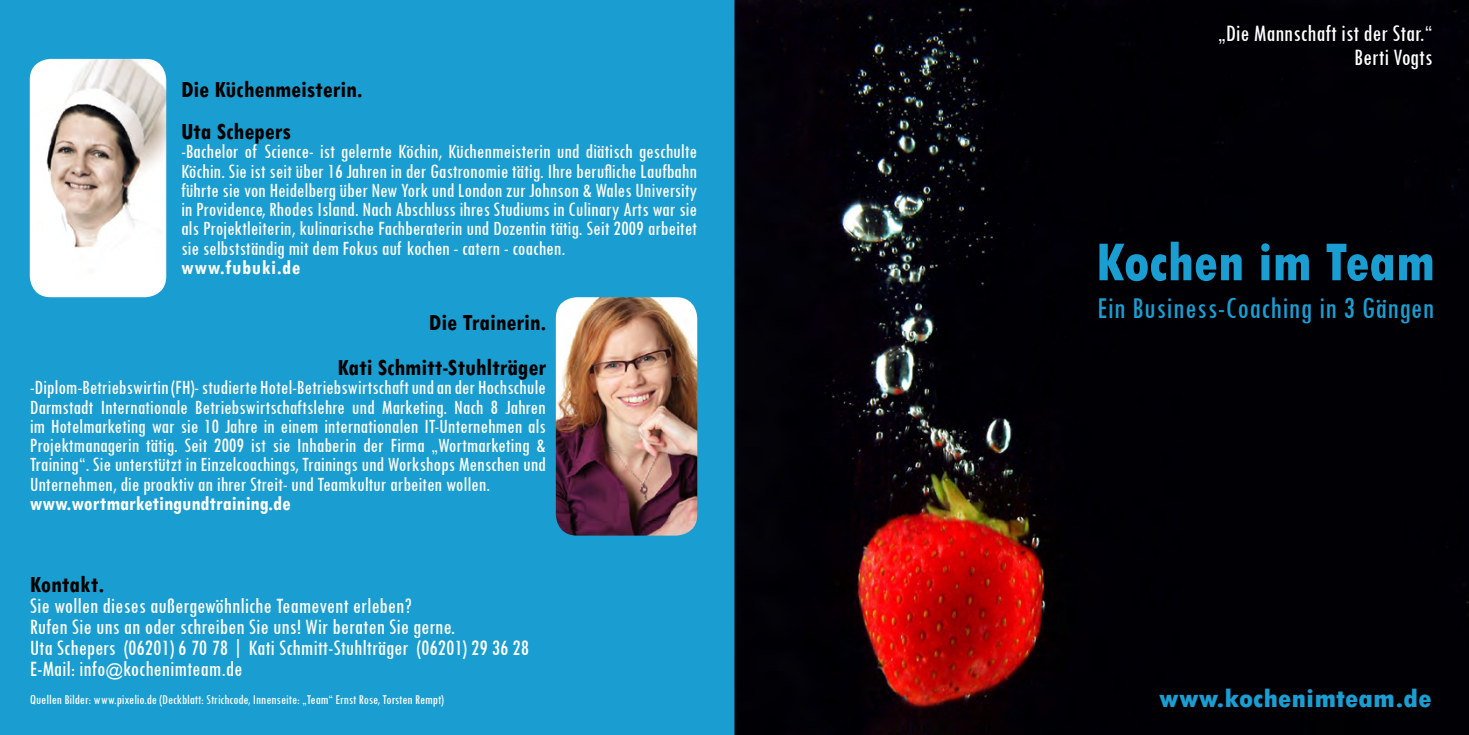
<style>
.page{position:relative;width:1469px;height:735px;background:#fff}
.page>*{position:absolute;margin:0;border:0;box-sizing:border-box;transform-origin:0 0}
.t1{font:800 condensed 56px "Tw Cen";color:#1a9dd0}
.t2{font:condensed 31.5px "Tw Cen";letter-spacing:.015em;color:#1a9dd0}
.t3{font:800 condensed 26.6px "Tw Cen";color:#1a9dd0;scale:1.17 1}
.t4{font:700 condensed 24.5px/42px "Tw Cen";color:#000}
.t5{font:condensed 24.5px/24.5px "Tw Cen";color:#fff;text-align:right}
.t6{font:condensed 22.75px/21px "Tw Cen";color:#fff}
.t7{font:condensed 21px/19.2px "Tw Cen";letter-spacing:-.005em;color:#fff;text-align:justify}
.t8{font:700 condensed 21px "Tw Cen";color:#fff}
.t9{font:700 condensed 21px "Tw Cen";letter-spacing:.03em;color:#fff}
.t10{font:condensed 14px "Tw Cen";color:#fff}
.s1{font-size:17.5px}
</style>
<div class="page">
<img style="left:734px;top:0;width:734px;height:734px">
<div style="left:0;top:0;width:734px;height:734px;background:#1a9dd0"></div>
<img style="left:556px;top:297px;width:141px;height:238px">
<img style="left:30px;top:59px;width:136px;height:238px">
<p class="t4" style="left:181px;top:68px;width:183px">Die Küchenmeisterin.<br>Uta Schepers</p>
<p class="t7" style="left:181px;top:141px;width:517px">-Bachelor of Science- ist gelernte Köchin, Küchenmeisterin und diätisch geschulte Köchin. Sie ist seit über 16 Jahren in der Gastronomie tätig. Ihre berufliche Laufbahn führte sie von Heidelberg über New York und London zur Johnson &amp; Wales University in Providence, Rhodes Island. Nach Abschluss ihres Studiums in Culinary Arts war sie als Projektleiterin, kulinarische Fachberaterin und Dozentin tätig. Seit 2009 arbeitet sie selbstständig mit dem Fokus auf kochen - catern - coachen.</p>
<p class="t9" style="left:181px;top:254px;width:121px">www.fubuki.de</p>
<p class="t4" style="left:337px;top:298px;width:210px;line-height:45.5px;text-align:right">Die Trainerin.<br>Kati Schmitt-Stuhlträger</p>
<p class="t7" style="left:30px;top:377px;width:517px">-Diplom-Betriebswirtin (FH)- studierte Hotel-Betriebswirtschaft und an der Hochschule Darmstadt Internationale Betriebswirtschaftslehre und Marketing. Nach 8 Jahren im Hotelmarketing war sie 10 Jahre in einem internationalen IT-Unternehmen als Projektmanagerin tätig. Seit 2009 ist sie Inhaberin der Firma „Wortmarketing &amp; Training“. Sie unterstützt in Einzelcoachings, Trainings und Workshops Menschen und Unternehmen, die proaktiv an ihrer Streit- und Teamkultur arbeiten wollen.</p>
<p class="t8" style="left:30px;top:490px;width:262px">www.wortmarketingundtraining.de</p>
<p class="t4" style="left:30px;top:562px;width:76px">Kontakt.</p>
<p class="t6" style="left:30px;top:594px;width:501px">Sie wollen dieses außergewöhnliche Teamevent erleben?<br>Rufen Sie uns an oder schreiben Sie uns! Wir beraten Sie gerne.<br>Uta Schepers (06201) 6 70 78 | Kati Schmitt-Stuhlträger (06201) 29 36 28<br>E-Mail: info<span class="s1">@</span>kochenimteam.de</p>
<p class="t10" style="left:30px;top:691px;width:415px">Quellen Bilder: www.pixelio.de (Deckblatt: Strichcode, Innenseite: „Team“ Ernst Rose, Torsten Rempt)</p>
<p class="t5" style="left:1217px;top:20px;width:216px">„Die Mannschaft ist der Star.“<br>Berti Vogts</p>
<h1 class="t1" style="left:1095px;top:229px;width:341px">Kochen im Team</h1>
<h2 class="t2" style="left:1097px;top:289px;width:339px">Ein Business-Coaching in 3 Gängen</h2>
<p class="t3" style="left:1159px;top:682px;width:234px">www.kochenimteam.de</p>
</div>
